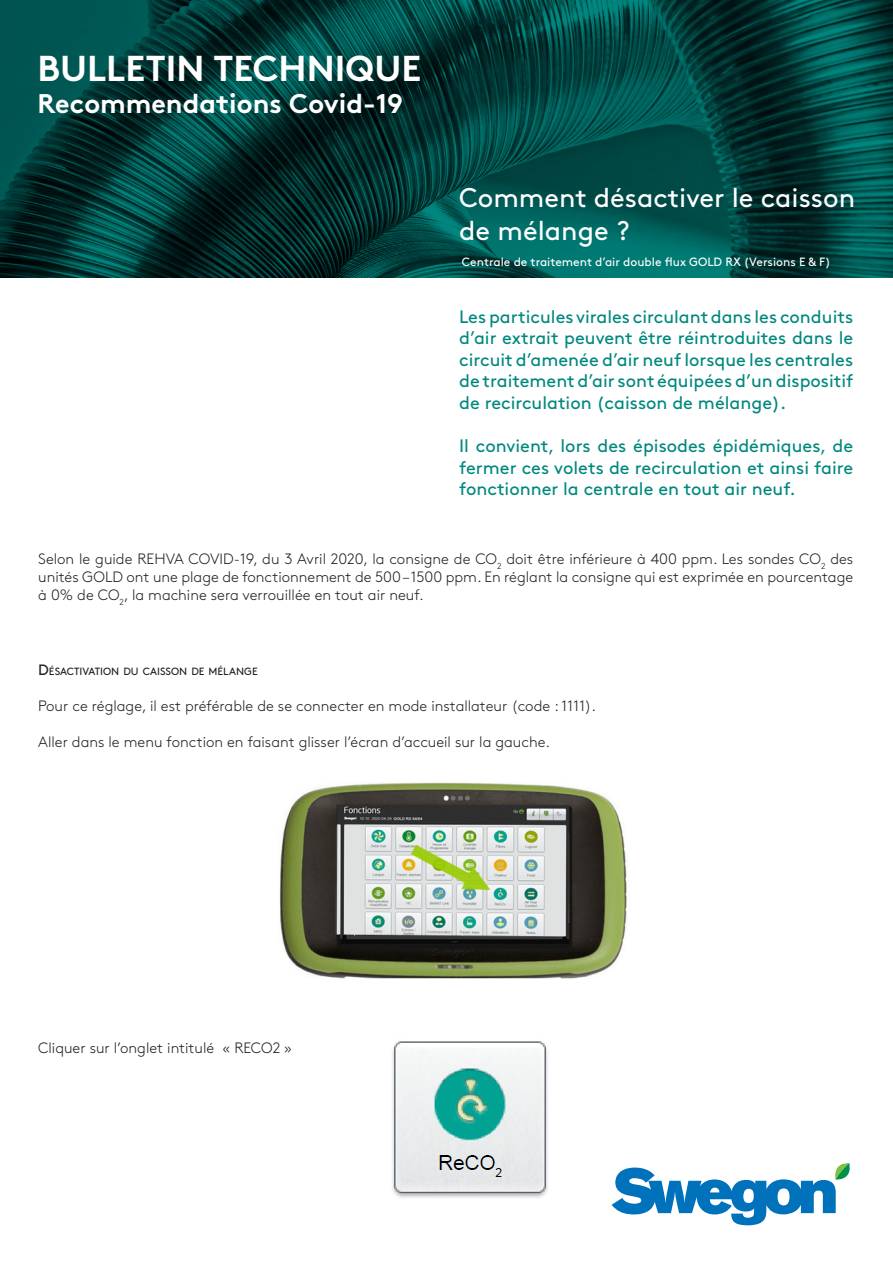
<style>
.page{position:relative;width:893px;height:1263px;background:#fff}
.page>*{position:absolute;margin:0;border:0;box-sizing:border-box;transform-origin:0 0}
.t1{font:700 36px "Swegon Brown";color:#fff}
.t2{font:27px/32.4px "Swegon Brown";color:#fff}
.t3{font:700 27px "Swegon Brown";color:#fff}
.t4{font:18px/21.6px "Swegon Brown";color:#00887e;text-align:justify}
.t5{font:300 15px/18px "Swegon Brown";color:#231f20;text-align:justify}
.t6{font:12px "Swegon Brown";color:#fff}
.t7{font:10.5px "Swegon Brown";color:#231f20}
.s1{font-size:15px}
</style>
<div class="page">
<img style="left:0;top:0;width:893px;height:277px">
<svg style="left:612px;top:1163px;width:238px;height:62px"></svg>
<img style="left:279px;top:782px;width:348px;height:197px">
<img style="left:392px;top:1041px;width:156px;height:157px">
<h1 class="t1" style="left:38px;top:39px;width:385px">BULLETIN TECHNIQUE</h1>
<h2 class="t3" style="left:38px;top:82px;width:367px">Recommendations Covid-19</h2>
<h2 class="t2" style="left:459px;top:180px;width:397px">Comment désactiver le caisson de mélange ?</h2>
<p class="t6" style="left:462px;top:253px;width:370px">Centrale de traitement d’air double flux GOLD RX (Versions E &amp; F)</p>
<p class="t4" style="left:459px;top:304px;width:396px">Les particules virales circulant dans les conduits d’air extrait peuvent être réintroduites dans le circuit d’amenée d’air neuf lorsque les centrales de traitement d’air sont équipées d’un dispositif de recirculation (caisson de mélange).</p>
<p class="t4" style="left:459px;top:434px;width:396px">Il convient, lors des épisodes épidémiques, de fermer ces volets de recirculation et ainsi faire fonctionner la centrale en tout air neuf.</p>
<p class="t5" style="left:38px;top:549px;width:816px">Selon le guide REHVA COVID-19, du 3 Avril 2020, la consigne de CO<sub>2</sub> doit être inférieure à 400 ppm. Les sondes CO<sub>2</sub> des unités GOLD ont une plage de fonctionnement de 500 – 1500 ppm. En réglant la consigne qui est exprimée en pourcentage à 0% de CO<sub>2</sub>, la machine sera verrouillée en tout air neuf.</p>
<p class="t7" style="left:38px;top:663px;width:221px"><span class="s1">D</span>ÉSACTIVATION DU CAISSON DE MÉLANGE</p>
<p class="t5" style="left:38px;top:695px;width:559px">Pour ce réglage, il est préférable de se connecter en mode installateur (code : 1111).</p>
<p class="t5" style="left:38px;top:731px;width:513px">Aller dans le menu fonction en faisant glisser l’écran d’accueil sur la gauche.</p>
<p class="t5" style="left:38px;top:1037px;width:256px">Cliquer sur l’onglet intitulé « RECO2 »</p>
</div>
